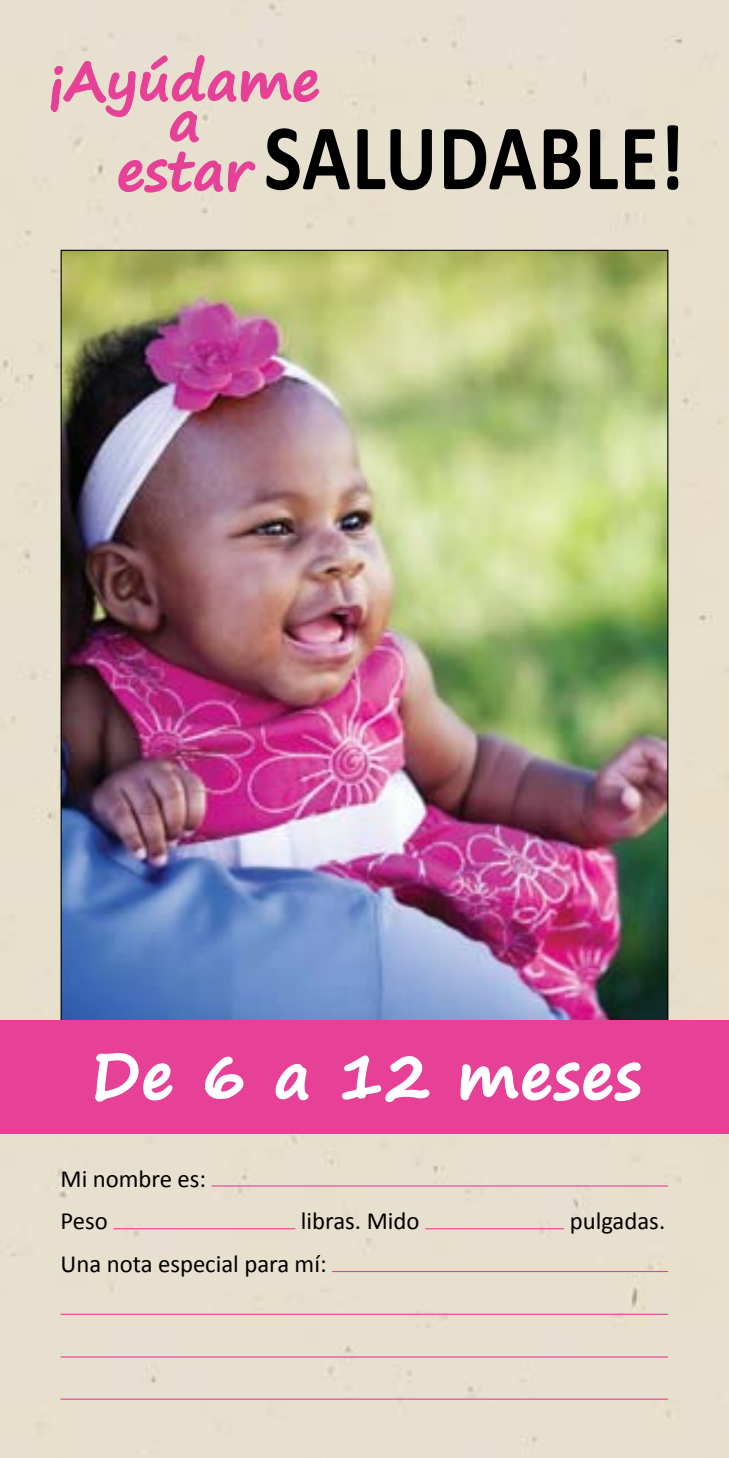
<style>
.page{position:relative;width:729px;height:1458px;background:#e7e0ce}
.page>*{position:absolute;margin:0;border:0;box-sizing:border-box;transform-origin:0 0}
.t1{font:700 94.5px "Calibri";letter-spacing:.015em;color:#000;scale:.85 1}
.t2{font:700 63px "Segoe Print";letter-spacing:.025em;color:#fff}
.t3{font:700 54px/40.5px "Segoe Print";color:#e64097;text-align:center}
.t4{font:24.75px/42.8px "Calibri";color:#000}
.s1{font-family:"Segoe Print";font-size:54px;color:#e64097}
</style>
<div class="page">
<svg style="left:50px;top:54px;width:270px;height:89px;background:#e6d2c9"></svg>
<svg style="left:118px;top:149px;width:138px;height:44px;background:#e6cac6"></svg>
<hr style="left:211px;top:1185px;width:457px;height:2px;background:#e64097">
<hr style="left:114px;top:1228px;width:181px;height:1px;background:#e64097">
<hr style="left:425px;top:1228px;width:139px;height:1px;background:#e64097">
<hr style="left:332px;top:1271px;width:336px;height:1px;background:#e64097">
<hr style="left:61px;top:1314px;width:607px;height:1px;background:#e64097">
<hr style="left:61px;top:1356px;width:607px;height:2px;background:#e64097">
<hr style="left:61px;top:1399px;width:607px;height:1px;background:#e64097">
<img style="left:63px;top:252px;width:603px;height:769px">
<div style="left:0;top:1021px;width:729px;height:113px;background:#e64097"></div>
<svg style="left:95px;top:1053px;width:78px;height:49px"></svg>
<svg style="left:205px;top:1056px;width:39px;height:43px"></svg>
<svg style="left:275px;top:1063px;width:34px;height:38px"></svg>
<svg style="left:342px;top:1055px;width:88px;height:47px"></svg>
<svg style="left:460px;top:1062px;width:181px;height:40px"></svg>
<h3 class="t3" style="left:49px;top:59px;width:272px">¡Ayúdame a</h3>
<h1 class="t1" style="left:117px;top:97px;width:669px"><span class="s1">estar</span> SALUDABLE!</h1>
<h2 class="t2" style="left:91px;top:1018px;width:552px">De 6 a 12 meses</h2>
<p class="t4" style="left:61px;top:1157px;width:147px">Mi nombre es:<br>Peso</p>
<p class="t4" style="left:301px;top:1200px;width:120px">libras. Mido</p>
<p class="t4" style="left:570px;top:1200px;width:97px">pulgadas.</p>
<p class="t4" style="left:61px;top:1243px;width:268px">Una nota especial para mí:</p>
</div>
